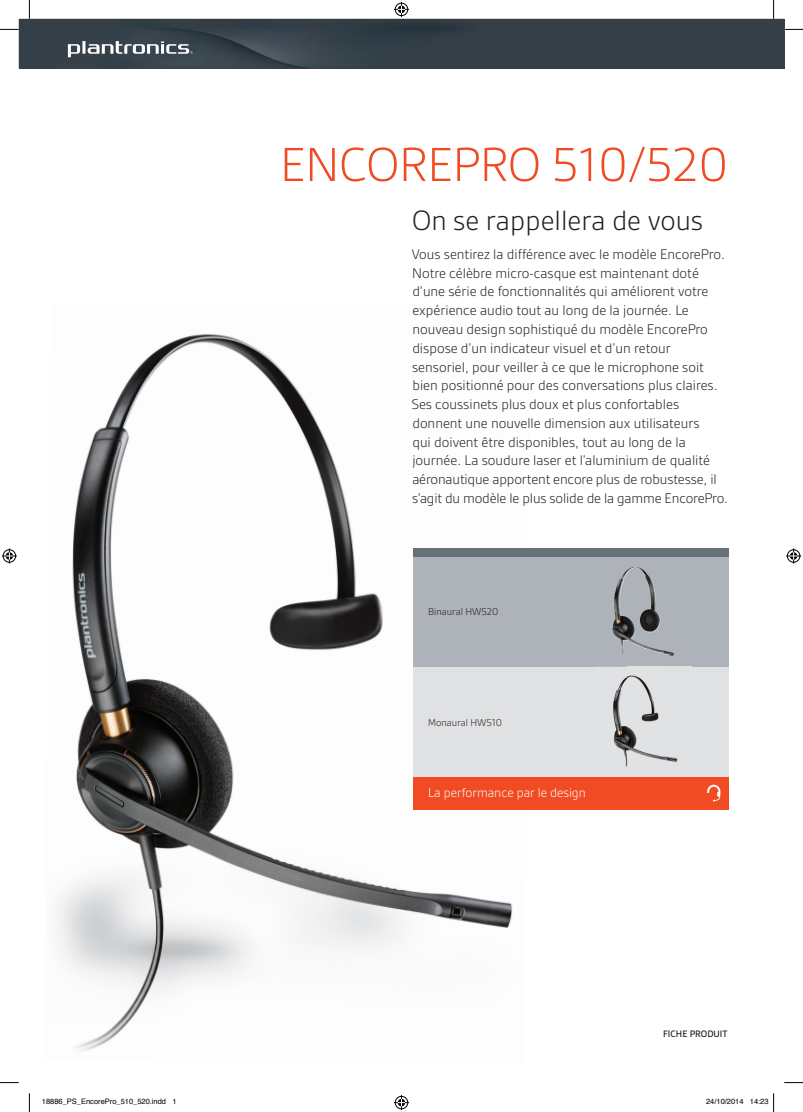
<style>
.page{position:relative;width:803px;height:1112px;background:#fff}
.page>*{position:absolute;margin:0;border:0;box-sizing:border-box;transform-origin:0 0}
.t1{font:300 51.25px "Gesta";color:#f04b23}
.t2{font:300 30px "Gesta";color:#231f20}
.t3{font:300 15px/18.8px "Gesta";color:#231f20}
.t4{font:300 13.75px "Gesta";color:#fff}
.t5{font:300 10.62px "Gesta";color:#231f20}
.t6{font:500 10px "Gesta";color:#231f20}
.t7{font:7.5px "Helvetica";color:#000}
</style>
<div class="page">
<img style="left:56px;top:334px;width:475px;height:717px">
<div style="left:413px;top:556px;width:315px;height:110px;background:#adb3b9"></div>
<div style="left:413px;top:666px;width:315px;height:110px;background:#dfe1e3"></div>
<div style="left:413px;top:548px;width:315px;height:8px;background:#697178"></div>
<img style="left:612px;top:567px;width:62px;height:89px">
<img style="left:596px;top:666px;width:82px;height:99px">
<div style="left:413px;top:776px;width:315px;height:33px;background:#f04b23"></div>
<svg style="left:707px;top:784px;width:13px;height:17px"></svg>
<svg style="left:611px;top:649px;width:18px;height:18px"></svg>
<svg style="left:0;top:1082px;width:19px;height:1px"></svg>
<svg style="left:784px;top:1082px;width:19px;height:1px"></svg>
<svg style="left:29px;top:1093px;width:1px;height:18px"></svg>
<svg style="left:0;top:0;width:803px;height:68px"></svg>
<svg style="left:394px;top:1095px;width:15px;height:14px"></svg>
<svg style="left:2px;top:548px;width:15px;height:15px"></svg>
<svg style="left:786px;top:548px;width:15px;height:15px"></svg>
<svg style="left:773px;top:1093px;width:1px;height:18px"></svg>
<h1 class="t1" style="left:280px;top:135px;width:450px">ENCOREPRO 510/520</h1>
<h2 class="t2" style="left:412px;top:203px;width:292px">On se rappellera de vous</h2>
<p class="t3" style="left:412px;top:244px;width:318px">Vous sentirez la différence avec le modèle EncorePro.<br>Notre célèbre micro-casque est maintenant doté d’une série de fonctionnalités qui améliorent votre expérience audio tout au long de la journée. Le nouveau design sophistiqué du modèle EncorePro dispose d’un indicateur visuel et d’un retour sensoriel, pour veiller à ce que le microphone soit bien positionné pour des conversations plus claires.<br>Ses coussinets plus doux et plus confortables donnent une nouvelle dimension aux utilisateurs<br>qui doivent être disponibles, tout au long de la journée. La soudure laser et l’aluminium de qualité aéronautique apportent encore plus de robustesse, il s’agit du modèle le plus solide de la gamme EncorePro.</p>
<p class="t5" style="left:428px;top:605px;width:72px">Binaural HW520</p>
<p class="t5" style="left:428px;top:716px;width:76px">Monaural HW510</p>
<p class="t4" style="left:428px;top:785px;width:159px">La performance par le design</p>
<p class="t6" style="left:663px;top:1028px;width:66px">FICHE PRODUIT</p>
<p class="t7" style="left:42px;top:1095px;width:136px">18886_PS_EncorePro_510_520.indd 1</p>
<p class="t7" style="left:706px;top:1095px;width:64px">24/10/2014 14:23</p>
</div>
